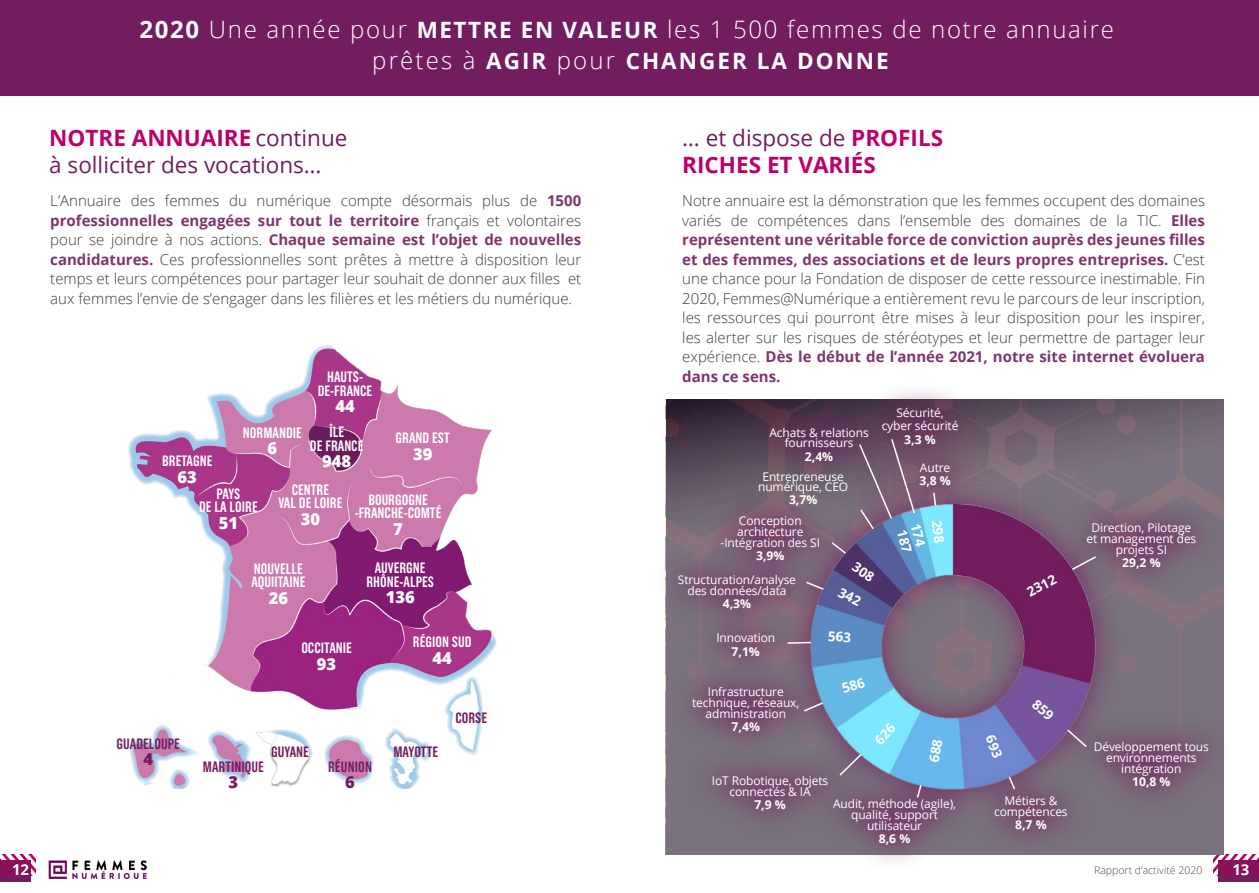
<style>
.page{position:relative;width:1259px;height:893px;background:#fff}
.page>*{position:absolute;margin:0;border:0;box-sizing:border-box;transform-origin:0 0}
.t1{font:300 24px "Open Sans";letter-spacing:.07em;color:#fff}
.t2{font:22.5px/27px "Open Sans";color:#721d5e}
.t3{font:700 22.5px/27px "Open Sans";color:#bb006b}
.t4{font:700 22.5px "Open Sans";letter-spacing:.09em;color:#fff}
.t5{font:800 16.5px "Open Sans";color:#fff}
.t6{font:800 16.5px "Open Sans";color:#721d5e}
.t7{font:300 15px/19.5px "Open Sans";color:#3c3c3b;text-align:justify}
.t8{font:600 15px/13.5px "Grotzec Head Condensed";color:#fff;text-align:center}
.t9{font:600 15px "Grotzec Head Condensed";color:#721d5e}
.t10{font:700 15px "Open Sans";color:#fff}
.t11{font:700 13.5px "Open Sans";color:#fff}
.t12{font:700 12.15px "Open Sans";color:#fff}
.t13{font:12px/10.8px "Open Sans";letter-spacing:-.01em;color:#fff;text-align:center}
.t14{font:300 10.5px "Open Sans";color:#4a4a49}
.s1{font-weight:700}
.s2{font-weight:700;font-size:22.5px}
.s3{font-weight:300;font-size:24px}
.s4{font-weight:700;color:#bb006b}
.s5{font-weight:700;color:#80346e}
.s6{font-weight:400;color:#721d5e}
</style>
<div class="page">
<svg style="left:0;top:854px;width:35px;height:21px"></svg>
<svg style="left:0;top:860px;width:30px;height:21px"></svg>
<svg style="left:1213px;top:855px;width:46px;height:21px"></svg>
<svg style="left:1218px;top:860px;width:41px;height:22px"></svg>
<img style="left:48px;top:860px;width:99px;height:19px">
<img style="left:128px;top:345px;width:369px;height:444px">
<div style="left:0;top:0;width:1259px;height:96px;background:#721d5e"></div>
<div style="left:652px;top:381px;width:582px;height:490px;background:#721d5e;opacity:.75"></div>
<img style="left:806px;top:496px;width:294px;height:296px">
<svg style="left:932px;top:491px;width:12px;height:74px"></svg>
<svg style="left:804px;top:437px;width:122px;height:174px;background:#6b6081"></svg>
<svg style="left:786px;top:631px;width:74px;height:14px"></svg>
<svg style="left:1030px;top:697px;width:58px;height:52px;background:#785893"></svg>
<svg style="left:802px;top:677px;width:70px;height:36px;background:#6ca3ca"></svg>
<svg style="left:838px;top:722px;width:58px;height:55px;background:#7cb7d0"></svg>
<svg style="left:915px;top:727px;width:27px;height:72px;background:#6ba7d8"></svg>
<svg style="left:984px;top:721px;width:32px;height:70px;background:#717fc0"></svg>
<h1 class="t1" style="left:139px;top:13px;width:976px"><span class="s1">2020</span> Une année pour <span class="s2">METTRE EN VALEUR</span> les 1 500 femmes de notre annuaire</h1>
<h2 class="t4" style="left:372px;top:45px;width:518px"><span class="s3">prêtes à</span> AGIR <span class="s3">pour</span> CHANGER LA DONNE</h2>
<h2 class="t2" style="left:49px;top:124px;width:300px"><span class="s4">NOTRE ANNUAIRE</span> continue à solliciter des vocations…</h2>
<p class="t7" style="left:50px;top:191px;width:532px">L’Annuaire des femmes du numérique compte désormais plus de <span class="s5">1500 professionnelles engagées sur tout le territoire</span> français et volontaires pour se joindre à nos actions. <span class="s5">Chaque semaine est l’objet de nouvelles candidatures.</span> Ces professionnelles sont prêtes à mettre à disposition leur temps et leurs compétences pour partager leur souhait de donner aux filles et aux femmes l’envie de s’engager dans les filières et les métiers du numérique.</p>
<p class="t8" style="left:318px;top:370px;width:56px">HAUTS-<br>DE-FRANCE</p>
<p class="t5" style="left:335px;top:394px;width:21px">44</p>
<p class="t8" style="left:310px;top:425px;width:55px">ÎLE<br>DE FRANCE</p>
<p class="t5" style="left:322px;top:448px;width:31px">948</p>
<p class="t8" style="left:243px;top:425px;width:60px">NORMANDIE</p>
<p class="t5" style="left:267px;top:436px;width:11px">6</p>
<p class="t8" style="left:395px;top:431px;width:56px">GRAND EST</p>
<p class="t5" style="left:413px;top:441px;width:21px">39</p>
<p class="t8" style="left:355px;top:493px;width:88px">BOURGOGNE -FRANCHE-COMTÉ</p>
<p class="t5" style="left:393px;top:516px;width:11px">7</p>
<p class="t8" style="left:162px;top:454px;width:52px">BRETAGNE</p>
<p class="t5" style="left:178px;top:464px;width:21px">63</p>
<p class="t8" style="left:199px;top:487px;width:60px">PAYS<br>DE LA LOIRE</p>
<p class="t5" style="left:219px;top:510px;width:21px">51</p>
<p class="t8" style="left:278px;top:482px;width:66px">CENTRE<br>VAL DE LOIRE</p>
<p class="t5" style="left:301px;top:506px;width:21px">30</p>
<p class="t8" style="left:251px;top:562px;width:56px;text-align:left">NOUVELLE<br>AQUIITAINE</p>
<p class="t5" style="left:269px;top:585px;width:21px">26</p>
<p class="t8" style="left:366px;top:561px;width:69px">AUVERGNE<br>RHÔNE-ALPES</p>
<p class="t5" style="left:386px;top:585px;width:31px">136</p>
<p class="t9" style="left:117px;top:735px;width:65px">GUADELOUPE</p>
<p class="t6" style="left:143px;top:747px;width:11px">4</p>
<p class="t8" style="left:301px;top:641px;width:52px">OCCITANIE</p>
<p class="t5" style="left:317px;top:651px;width:21px">93</p>
<p class="t9" style="left:203px;top:758px;width:62px">MARTINIQUE</p>
<p class="t6" style="left:229px;top:770px;width:11px">3</p>
<p class="t9" style="left:271px;top:743px;width:39px">GUYANE</p>
<p class="t9" style="left:328px;top:758px;width:46px">RÉUNION</p>
<p class="t6" style="left:345px;top:770px;width:11px">6</p>
<p class="t8" style="left:413px;top:635px;width:60px">RÉGION SUD</p>
<p class="t5" style="left:432px;top:645px;width:21px">44</p>
<p class="t9" style="left:393px;top:743px;width:46px">MAYOTTE</p>
<p class="t9" style="left:455px;top:709px;width:33px">CORSE</p>
<h2 class="t3" style="left:682px;top:124px;width:262px"><span class="s6">… et dispose de</span> PROFILS<br>RICHES ET VARIÉS</h2>
<p class="t7" style="left:682px;top:191px;width:524px">Notre annuaire est la démonstration que les femmes occupent des domaines variés de compétences dans l’ensemble des domaines de la TIC. <span class="s5">Elles représentent une véritable force de conviction auprès des jeunes filles et des femmes, des associations et de leurs propres entreprises.</span> C’est une chance pour la Fondation de disposer de cette ressource inestimable. Fin 2020, Femmes@Numérique a entièrement revu le parcours de leur inscription, les ressources qui pourront être mises à leur disposition pour les inspirer, les alerter sur les risques de stéréotypes et leur permettre de partager leur expérience. <span class="s5">Dès le début de l’année 2021, notre site internet évoluera dans ce sens.</span></p>
<p class="t13" style="left:769px;top:426px;width:101px">Achats &amp; relations fournisseurs</p>
<p class="t12" style="left:805px;top:448px;width:30px">2,4%</p>
<p class="t13" style="left:758px;top:472px;width:92px;line-height:9.4px">Entrepreneuse numérique, CEO</p>
<p class="t12" style="left:789px;top:491px;width:30px">3,7%</p>
<p class="t13" style="left:720px;top:515px;width:101px">Conception architecture -Intégration des SI</p>
<p class="t12" style="left:756px;top:547px;width:30px">3,9%</p>
<p class="t13" style="left:678px;top:574px;width:120px">Structuration/analyse des données/data</p>
<p class="t12" style="left:723px;top:595px;width:30px">4,3%</p>
<p class="t13" style="left:716px;top:632px;width:60px">Innovation</p>
<p class="t12" style="left:731px;top:643px;width:30px">7,1%</p>
<p class="t13" style="left:692px;top:686px;width:109px">Infrastructure technique, réseaux, administration</p>
<p class="t12" style="left:731px;top:718px;width:30px">7,4%</p>
<p class="t13" style="left:881px;top:406px;width:78px;line-height:13.2px">Sécurité, cyber sécurité</p>
<p class="t12" style="left:904px;top:431px;width:33px">3,3 %</p>
<p class="t13" style="left:920px;top:462px;width:32px">Autre</p>
<p class="t12" style="left:919px;top:472px;width:33px">3,8 %</p>
<p class="t13" style="left:712px;top:775px;width:118px">IoT Robotique, objets connectés &amp; IA</p>
<p class="t12" style="left:754px;top:796px;width:33px">7,9 %</p>
<p class="t13" style="left:833px;top:798px;width:125px">Audit, méthode (agile), qualité, support utilisateur</p>
<p class="t12" style="left:879px;top:830px;width:33px">8,6 %</p>
<p class="t11" style="left:1023px;top:584px;width:32px;rotate:-27deg">2312</p>
<p class="t13" style="left:1086px;top:522px;width:111px">Direction, Pilotage et management des projets SI</p>
<p class="t12" style="left:1122px;top:554px;width:40px">29,2 %</p>
<p class="t13" style="left:994px;top:795px;width:75px">Métiers &amp; compétences</p>
<p class="t12" style="left:1015px;top:816px;width:33px">8,7 %</p>
<p class="t13" style="left:1093px;top:741px;width:117px">Développement tous environnements intégration</p>
<p class="t12" style="left:1132px;top:773px;width:40px">10,8 %</p>
<p class="t10" style="left:12px;top:859px;width:19px">12</p>
<p class="t14" style="left:1094px;top:863px;width:110px">Rapport d’activité 2020</p>
<p class="t10" style="left:1232px;top:859px;width:19px">13</p>
</div>
